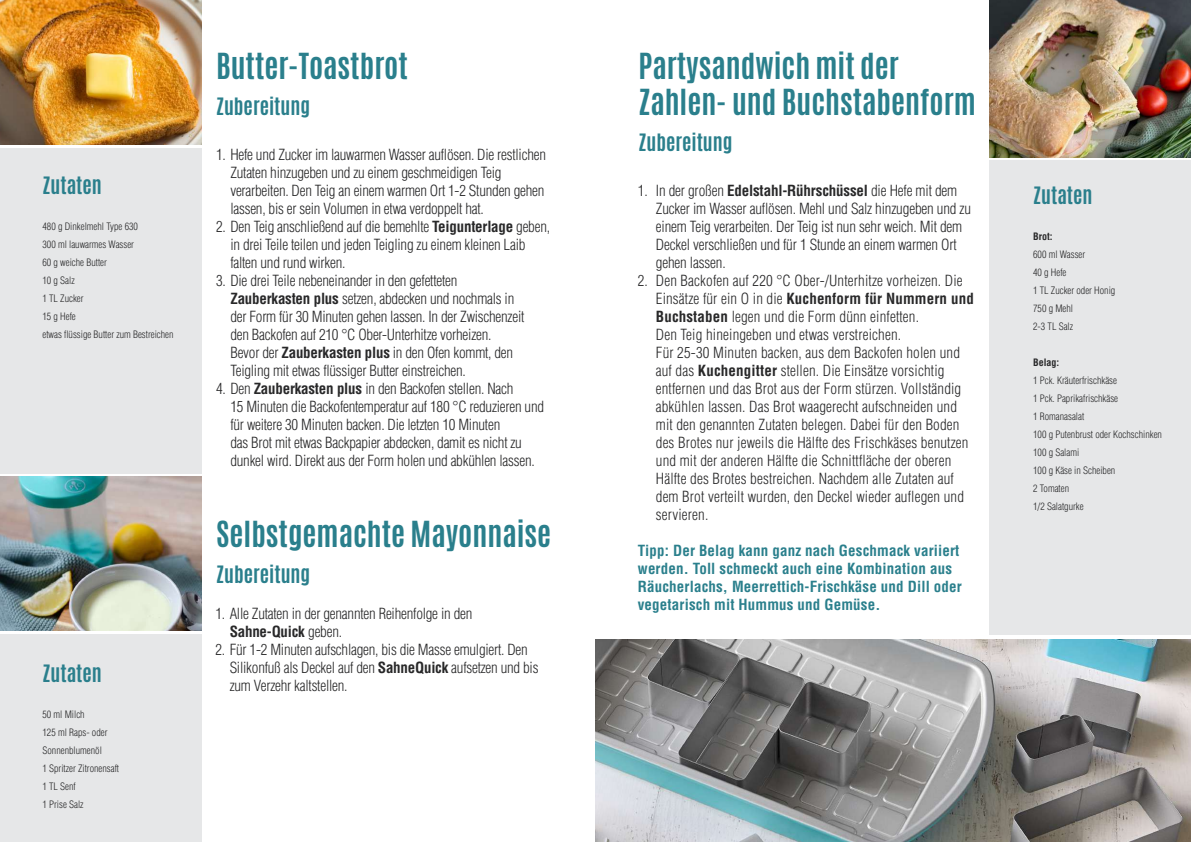
<style>
.page{position:relative;width:1191px;height:842px;background:#fff}
.page>*{position:absolute;margin:0;border:0;box-sizing:border-box;transform-origin:0 0}
.t1{font:700 30px/36px "Antonio";color:#2a7f8c}
.t2{font:700 20px "Antonio";color:#2a7f8c}
.t3{font:300 condensed 15px/18px "Helvetica";letter-spacing:-.015em;color:#282829}
.t4{font:300 condensed 15px/18px "Helvetica";letter-spacing:.01em;color:#282829}
.t5{font:700 condensed 15px/18px "Helvetica";letter-spacing:.01em;color:#2a7f8c}
.t6{font:300 condensed 10px/18px "Helvetica";color:#282829}
.t7{font:700 condensed 10px "Helvetica";color:#282829}
.s1{font-weight:700}
</style>
<div class="page">
<img style="left:0;top:0;width:201px;height:144px">
<div style="left:0;top:148px;width:201px;height:326px;background:#e6e7e8"></div>
<div style="left:0;top:634px;width:201px;height:208px;background:#e6e7e8"></div>
<img style="left:0;top:476px;width:201px;height:155px">
<div style="left:989px;top:160px;width:202px;height:475px;background:#e6e7e8"></div>
<img style="left:595px;top:639px;width:596px;height:203px">
<img style="left:989px;top:0;width:202px;height:157px">
<h2 class="t2" style="left:43px;top:170px;width:61px">Zutaten</h2>
<p class="t6" style="left:43px;top:217px;width:133px">480 g Dinkelmehl Type 630<br>300 ml lauwarmes Wasser<br>60 g weiche Butter<br>10 g Salz<br>1 TL Zucker<br>15 g Hefe<br>etwas flüssige Butter zum Bestreichen</p>
<h2 class="t2" style="left:43px;top:658px;width:61px">Zutaten</h2>
<p class="t6" style="left:43px;top:705px;width:78px">50 ml Milch<br>125 ml Raps- oder<br>Sonnenblumenöl<br>1 Spritzer Zitronensaft<br>1 TL Senf<br>1 Prise Salz</p>
<h1 class="t1" style="left:216px;top:48px;width:193px">Butter-Toastbrot</h1>
<h2 class="t2" style="left:216px;top:91px;width:96px">Zubereitung</h2>
<p class="t3" style="left:230px;top:145px;width:317px;text-indent:-14px">1. Hefe und Zucker im lauwarmen Wasser auflösen. Die restlichen Zutaten hinzugeben und zu einem geschmeidigen Teig verarbeiten. Den Teig an einem warmen Ort 1-2 Stunden gehen lassen, bis er sein Volumen in etwa verdoppelt hat.</p>
<p class="t3" style="left:230px;top:217px;width:321px;text-indent:-14px">2. Den Teig anschließend auf die bemehlte <span class="s1">Teigunterlage</span> geben, in drei Teile teilen und jeden Teigling zu einem kleinen Laib falten und rund wirken.</p>
<p class="t3" style="left:230px;top:271px;width:295px;text-indent:-14px">3. Die drei Teile nebeneinander in den gefetteten <span class="s1">Zauberkasten plus</span> setzen, abdecken und nochmals in der Form für 30 Minuten gehen lassen. In der Zwischenzeit den Backofen auf 210 °C Ober-Unterhitze vorheizen.<br>Bevor der <span class="s1">Zauberkasten plus</span> in den Ofen kommt, den Teigling mit etwas flüssiger Butter einstreichen.</p>
<p class="t3" style="left:230px;top:379px;width:315px;text-indent:-14px">4. Den <span class="s1">Zauberkasten plus</span> in den Backofen stellen. Nach<br>15 Minuten die Backofentemperatur auf 180 °C reduzieren und für weitere 30 Minuten backen. Die letzten 10 Minuten<br>das Brot mit etwas Backpapier abdecken, damit es nicht zu dunkel wird. Direkt aus der Form holen und abkühlen lassen.</p>
<h1 class="t1" style="left:216px;top:516px;width:336px">Selbstgemachte Mayonnaise</h1>
<h2 class="t2" style="left:216px;top:559px;width:96px">Zubereitung</h2>
<p class="t3" style="left:230px;top:604px;width:244px;text-indent:-14px">1. Alle Zutaten in der genannten Reihenfolge in den<br><span class="s1">Sahne-Quick</span> geben.</p>
<p class="t3" style="left:230px;top:640px;width:310px;text-indent:-14px">2. Für 1-2 Minuten aufschlagen, bis die Masse emulgiert. Den<br>Silikonfuß als Deckel auf den <span class="s1">SahneQuick</span> aufsetzen und bis zum Verzehr kaltstellen.</p>
<h1 class="t1" style="left:638px;top:48px;width:339px">Partysandwich mit der<br>Zahlen- und Buchstabenform</h1>
<h2 class="t2" style="left:638px;top:127px;width:96px">Zubereitung</h2>
<p class="t3" style="left:656px;top:181px;width:317px;text-indent:-18px">1. In der großen <span class="s1">Edelstahl-Rührschüssel</span> die Hefe mit dem Zucker im Wasser auflösen. Mehl und Salz hinzugeben und zu einem Teig verarbeiten. Der Teig ist nun sehr weich. Mit dem Deckel verschließen und für 1 Stunde an einem warmen Ort gehen lassen.</p>
<p class="t4" style="left:656px;top:271px;width:319px;text-indent:-18px">2. Den Backofen auf 220 °C Ober-/Unterhitze vorheizen. Die Einsätze für ein O in die <span class="s1">Kuchenform für Nummern und Buchstaben</span> legen und die Form dünn einfetten.<br>Den Teig hineingeben und etwas verstreichen.<br>Für 25-30 Minuten backen, aus dem Backofen holen und auf das <span class="s1">Kuchengitter</span> stellen. Die Einsätze vorsichtig entfernen und das Brot aus der Form stürzen. Vollständig abkühlen lassen. Das Brot waagerecht aufschneiden und mit den genannten Zutaten belegen. Dabei für den Boden des Brotes nur jeweils die Hälfte des Frischkäses benutzen und mit der anderen Hälfte die Schnittfläche der oberen Hälfte des Brotes bestreichen. Nachdem alle Zutaten auf dem Brot verteilt wurden, den Deckel wieder auflegen und servieren.</p>
<p class="t5" style="left:638px;top:541px;width:325px">Tipp: Der Belag kann ganz nach Geschmack variiert werden. Toll schmeckt auch eine Kombination aus Räucherlachs, Meerrettich-Frischkäse und Dill oder vegetarisch mit Hummus und Gemüse.</p>
<h2 class="t2" style="left:1033px;top:181px;width:61px">Zutaten</h2>
<p class="t7" style="left:1033px;top:230px;width:21px">Brot:</p>
<p class="t6" style="left:1033px;top:246px;width:84px">600 ml Wasser<br>40 g Hefe<br>1 TL Zucker oder Honig<br>750 g Mehl<br>2-3 TL Salz</p>
<p class="t7" style="left:1033px;top:356px;width:28px">Belag:</p>
<p class="t6" style="left:1033px;top:372px;width:130px">1 Pck. Kräuterfrischkäse<br>1 Pck. Paprikafrischkäse<br>1 Romanasalat<br>100 g Putenbrust oder Kochschinken<br>100 g Salami<br>100 g Käse in Scheiben<br>2 Tomaten<br>1/2 Salatgurke</p>
</div>
